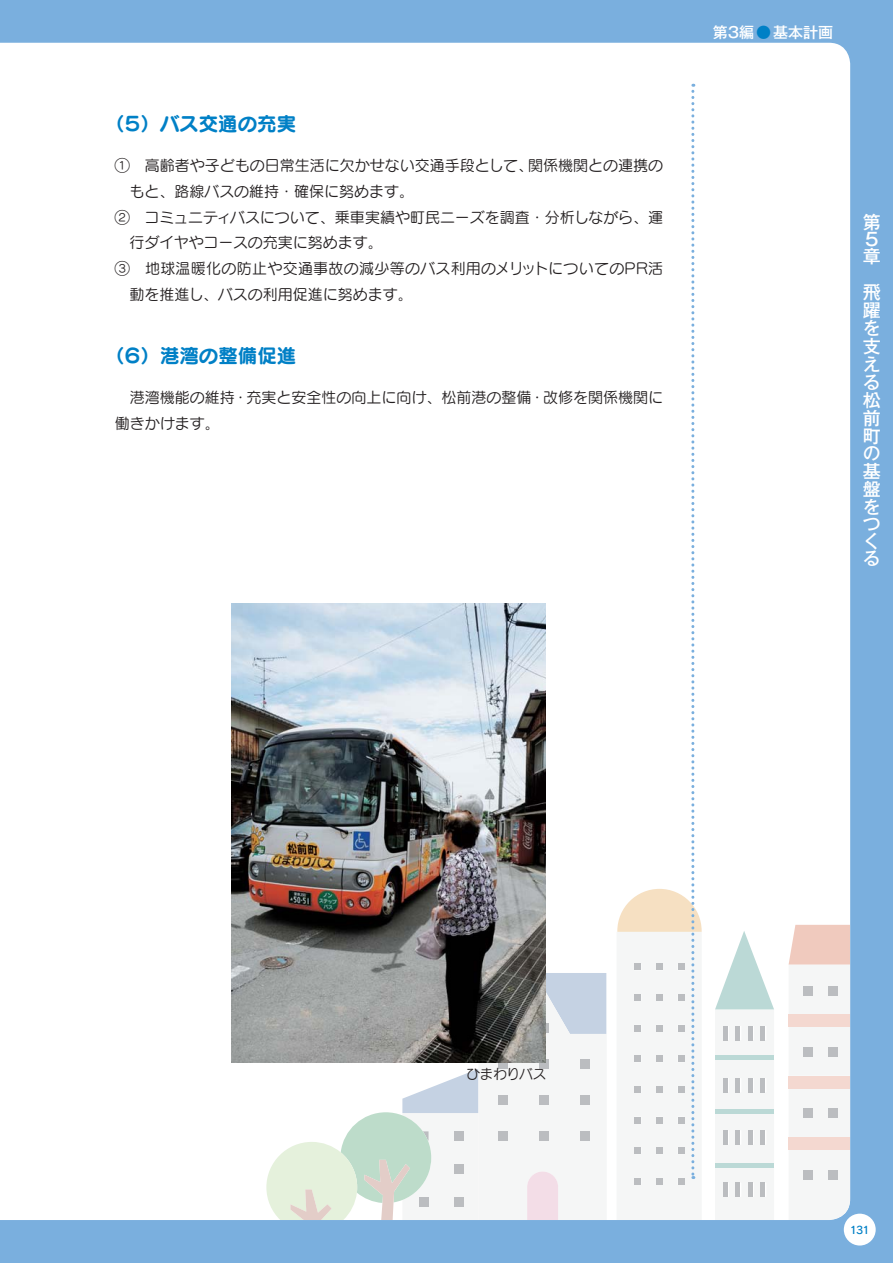
<style>
.page{position:relative;width:893px;height:1263px;background:#7aafde}
.page>*{position:absolute;margin:0;border:0;box-sizing:border-box;transform-origin:0 0}
.t1{font:19.5px "Seurat Pro B 90 msp RKSJ H";color:#0080c6}
.t2{font:18px/17.7px "Gothic MB101 Pr 5 Medium 90 msp RKSJ V";color:#fff}
.t3{font:15px/25.8px "Seurat Pro M 90 msp RKSJ H";color:#231f20}
.t4{font:15px "Seurat Pro M 90 msp RKSJ H";letter-spacing:.02em;color:#231f20}
.t5{font:15px "Gothic MB101 Pr 5 Medium 90 msp RKSJ H";color:#fff}
.t6{font:13.5px "Seurat Pro M 90 msp RKSJ H";letter-spacing:-.01em;color:#231f20}
.t7{font:10.5px "Rodin Pro DB 90 msp RKSJ H";color:#0080c6}
.s1{color:#0080c6}
</style>
<div class="page">
<div style="left:0;top:43px;width:850px;height:1177px;background:#fff"></div>
<div style="left:788px;top:1027px;width:62px;height:49px;background:#f5f6f6"></div>
<div style="left:788px;top:1088px;width:62px;height:49px;background:#f5f6f6"></div>
<div style="left:788px;top:1150px;width:62px;height:70px;background:#f5f6f6"></div>
<svg style="left:788px;top:925px;width:62px;height:89px;background:#f2e3dd"></svg>
<div style="left:803px;top:986px;width:9px;height:9px;background:#bbbdc0"></div>
<div style="left:828px;top:986px;width:9px;height:9px;background:#bbbdc0"></div>
<div style="left:788px;top:1014px;width:62px;height:13px;background:#f4d8d0"></div>
<div style="left:803px;top:1047px;width:9px;height:9px;background:#bbbdc0"></div>
<div style="left:828px;top:1047px;width:9px;height:9px;background:#bbbdc0"></div>
<div style="left:788px;top:1076px;width:62px;height:12px;background:#f4d8d0"></div>
<div style="left:803px;top:1109px;width:9px;height:9px;background:#bbbdc0"></div>
<div style="left:828px;top:1109px;width:9px;height:9px;background:#bbbdc0"></div>
<div style="left:788px;top:1137px;width:62px;height:13px;background:#f4d8d0"></div>
<div style="left:803px;top:1170px;width:9px;height:9px;background:#bbbdc0"></div>
<div style="left:828px;top:1170px;width:9px;height:9px;background:#bbbdc0"></div>
<svg style="left:715px;top:931px;width:59px;height:289px;background:#e9eeee"></svg>
<hr style="left:761px;top:1183px;width:4px;height:14px;background:#bbbdc0">
<hr style="left:715px;top:1055px;width:59px;height:4px;background:#bbd9d6">
<hr style="left:715px;top:1110px;width:59px;height:4px;background:#bbd9d6">
<hr style="left:715px;top:1164px;width:59px;height:4px;background:#bbd9d6">
<svg style="left:266px;top:973px;width:341px;height:247px;background:#e9eeec"></svg>
<div style="left:844px;top:1214px;width:32px;height:32px;background:#fff;border-radius:50%"></div>
<svg style="left:616px;top:84px;width:86px;height:1136px;background:#f9faf9"></svg>
<img style="left:232px;top:604px;width:314px;height:458px">
<h1 class="t1" style="left:105px;top:116px;width:193px">（５）バス交通の充実</h1>
<p class="t3" style="left:115px;top:155px;width:550px">①　高齢者や子どもの日常生活に欠かせない交通手段として、関係機関との連携の</p>
<p class="t3" style="left:130px;top:180px;width:286px">もと、路線バスの維持・確保に努めます。</p>
<p class="t3" style="left:115px;top:206px;width:550px">②　コミュニティバスについて、乗車実績や町民ニーズを調査・分析しながら、運</p>
<p class="t3" style="left:130px;top:232px;width:255px">行ダイヤやコースの充実に努めます。</p>
<p class="t4" style="left:115px;top:263px;width:550px">③　地球温暖化の防止や交通事故の減少等のバス利用のメリットについてのＰＲ活</p>
<p class="t3" style="left:130px;top:284px;width:285px">動を推進し、バスの利用促進に努めます。</p>
<h1 class="t1" style="left:105px;top:348px;width:193px">（６）港湾の整備促進</h1>
<p class="t3" style="left:115px;top:387px;width:550px">　港湾機能の維持・充実と安全性の向上に向け、松前港の整備・改修を関係機関に働きかけます。</p>
<p class="t5" style="left:713px;top:26px;width:122px">第3編<span class="s1">●</span>基本計画</p>
<p class="t2" style="left:863px;top:216px;width:19px;line-height:17.2px">第<br>５章</p>
<p class="t2" style="left:863px;top:286px;width:19px">飛躍を支える松前町の基盤をつくる</p>
<p class="t6" style="left:466px;top:1069px;width:81px">ひまわりバス</p>
<p class="t7" style="left:850px;top:1226px;width:22px">131</p>
</div>
